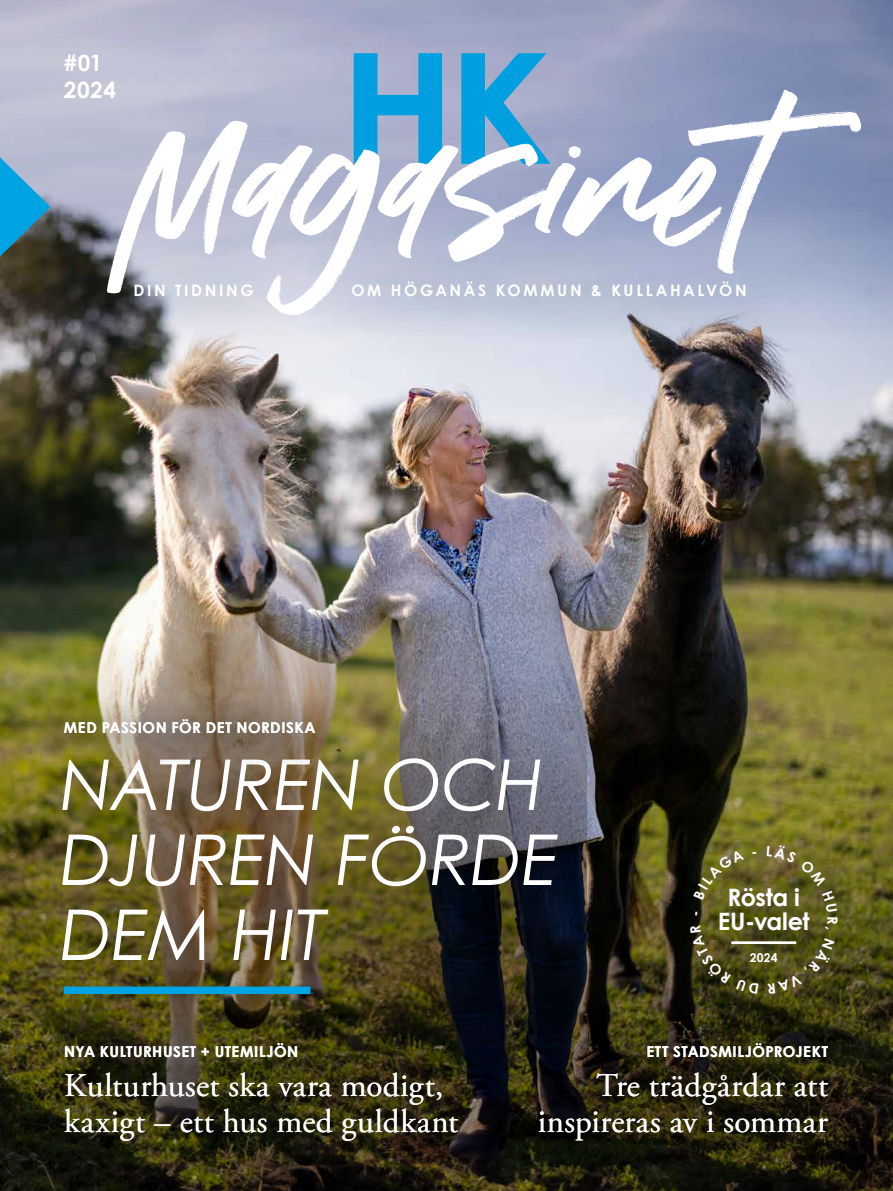
<style>
.page{position:relative;width:893px;height:1191px;background:#fff}
.page>*{position:absolute;margin:0;border:0;box-sizing:border-box;transform-origin:0 0}
.t1{font:182.55px "Addictive";letter-spacing:-.04em;color:#fff;scale:.94 1}
.t2{font:italic 70.2px/75px "Century Gothic";letter-spacing:-.015em;color:#fff}
.t3{font:33px/36px "Adobe Garamond Pro";letter-spacing:.01em;color:#fff}
.t4{font:700 24px/24px "Century Gothic";letter-spacing:-.015em;color:#fff;text-align:center}
.t5{font:700 22.5px/27px "Century Gothic";letter-spacing:.025em;color:#fff}
.t6{font:700 15.75px "Century Gothic";letter-spacing:.165em;color:#fff}
.t7{font:700 15px "Century Gothic";letter-spacing:.035em;color:#fff}
.t8{font:700 12.15px "Century Gothic";color:#fff}
.s1{font-size:66.6px}
</style>
<div class="page">
<img style="left:0;top:378px;width:893px;height:405px">
<svg style="left:587px;top:783px;width:306px;height:408px;background:#3a3614"></svg>
<svg style="left:0;top:0;width:893px;height:378px;background:#9da3bd"></svg>
<svg style="left:354px;top:53px;width:197px;height:111px;background:#4fa5d5"></svg>
<svg style="left:0;top:157px;width:50px;height:100px;background:#3e90b1"></svg>
<svg style="left:95px;top:241px;width:702px;height:112px;background:#b6baca"></svg>
<div style="left:667px;top:823px;width:208px;height:207px;background:#000;opacity:.86"></div>
<hr style="left:731px;top:941px;width:65px;height:3px;background:#fff">
<img style="left:0;top:608px;width:587px;height:583px">
<div style="left:24px;top:719px;width:590px;height:302px;background:#000;opacity:.41"></div>
<div style="left:64px;top:986px;width:246px;height:8px;background:#00a4e2"></div>
<div style="left:18px;top:997px;width:493px;height:194px;background:#000;opacity:.86"></div>
<div style="left:503px;top:1016px;width:344px;height:152px;background:#000;opacity:.85"></div>
<div style="left:40px;top:694px;width:310px;height:76px;background:#000;opacity:.75"></div>
<svg style="left:693px;top:849px;width:51px;height:51px;background:#5c581f"></svg>
<svg style="left:766px;top:844px;width:72px;height:85px;background:#635e23"></svg>
<svg style="left:767px;top:938px;width:67px;height:55px;background:#514e1d"></svg>
<svg style="left:690px;top:925px;width:68px;height:68px;background:#484519"></svg>
<p class="t5" style="left:64px;top:48px;width:54px">#01<br>2024</p>
<h1 class="t1" style="left:127px;top:80px;width:819px">Magas inet</h1>
<p class="t6" style="left:134px;top:279px;width:122px">DIN TIDNING</p>
<p class="t6" style="left:351px;top:279px;width:397px">OM HÖGANÄS KOMMUN &amp; KULLAHALVÖN</p>
<p class="t7" style="left:64px;top:715px;width:253px">MED PASSION FÖR DET NORDISKA</p>
<h2 class="t2" style="left:61px;top:746px;width:500px">NATUREN OCH<br>DJUREN F<span class="s1">Ö</span>RDE<br>DEM HIT</h2>
<p class="t4" style="left:718px;top:884px;width:93px">Rösta i<br>EU-valet</p>
<p class="t8" style="left:750px;top:948px;width:29px">2024</p>
<p class="t7" style="left:64px;top:1039px;width:236px">NYA KULTURHUSET + UTEMILJÖN</p>
<p class="t3" style="left:64px;top:1068px;width:396px">Kulturhuset ska vara modigt, kaxigt – ett hus med guldkant</p>
<p class="t7" style="left:646px;top:1039px;width:183px">ETT STADSMILJÖPROJEKT</p>
<p class="t3" style="left:538px;top:1068px;width:292px;text-align:right">Tre trädgårdar att inspireras av i sommar</p>
</div>
